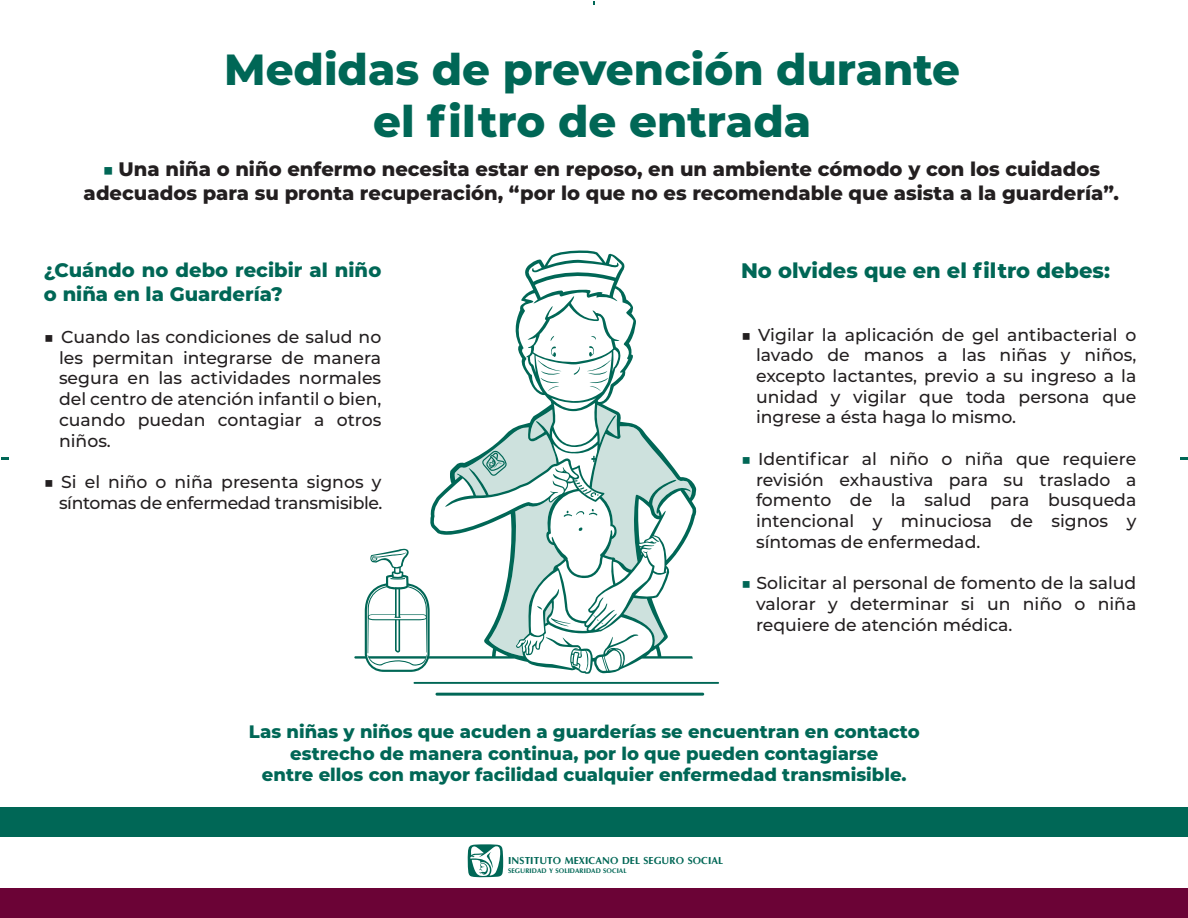
<style>
.page{position:relative;width:1188px;height:918px;background:#fff}
.page>*{position:absolute;margin:0;border:0;box-sizing:border-box;transform-origin:0 0}
.t1{font:800 43.5px/52.2px "Montserrat";color:#006756;text-align:center}
.t2{font:800 21px "Montserrat";color:#006756}
.t3{font:800 19.5px/23.4px "Montserrat";color:#231f20;text-align:center}
.t4{font:800 19.5px/23.4px "Montserrat";color:#006756}
.t5{font:800 18px/21.6px "Montserrat";color:#006756;text-align:center}
.t6{font:500 17.25px/20.7px "Montserrat";color:#231f20;text-align:justify}
.t7{font:500 17.25px/20.7px "Montserrat";letter-spacing:-.025em;color:#231f20;text-align:right}
.t8{font:700 10.35px "Optane";color:#006756}
.t9{font:700 6.82px "Optane";color:#006756}
.s1{font-weight:500;color:#006756}
.s2{color:#006756}
</style>
<div class="page">
<svg style="left:2px;top:457px;width:7px;height:3px"></svg>
<svg style="left:1180px;top:457px;width:7px;height:3px"></svg>
<hr style="left:413px;top:681px;width:306px;height:2px;background:#006756">
<hr style="left:435px;top:692px;width:269px;height:3px;background:#006756">
<svg style="left:429px;top:250px;width:268px;height:423px"></svg>
<svg style="left:354px;top:548px;width:75px;height:123px"></svg>
<div style="left:0;top:887px;width:1187px;height:30px;background:#6b0336"></div>
<div style="left:0;top:806px;width:1187px;height:30px;background:#006756"></div>
<svg style="left:467px;top:844px;width:36px;height:33px"></svg>
<h1 class="t1" style="left:224px;top:41px;width:737px">Medidas de prevención durante el filtro de entrada</h1>
<p class="t3" style="left:84px;top:156px;width:1036px"><span class="s1">■</span> Una niña o niño enfermo necesita estar en reposo, en un ambiente cómodo y con los cuidados adecuados para su pronta recuperación, “por lo que no es recomendable que asista a la guardería”.</p>
<p class="t4" style="left:44px;top:257px;width:339px">¿Cuándo no debo recibir al niño o niña en la Guardería?</p>
<p class="t6" style="left:59px;top:326px;width:324px;text-indent:-15px">■ Cuando las condiciones de salud no les permitan integrarse de manera segura en las actividades normales del centro de atención infantil o bien, cuando puedan contagiar a otros niños.</p>
<p class="t7" style="left:44px;top:470px;width:340px">■ Si el niño o niña presenta signos y síntomas de enfermedad transmisible.</p>
<p class="t2" style="left:741px;top:255px;width:370px">No olvides que en el filtro debes:</p>
<p class="t6" style="left:756px;top:323px;width:382px;text-indent:-15px">■ Vigilar la aplicación de gel antibacterial o lavado de manos a las niñas y niños, excepto lactantes, previo a su ingreso a la unidad y vigilar que toda persona que ingrese a ésta haga lo mismo.</p>
<p class="t6" style="left:756px;top:447px;width:382px;text-indent:-15px"><span class="s2">■</span> Identificar al niño o niña que requiere revisión exhaustiva para su traslado a fomento de la salud para busqueda intencional y minuciosa de signos y síntomas de enfermedad.</p>
<p class="t6" style="left:756px;top:571px;width:382px;text-indent:-15px"><span class="s2">■</span> Solicitar al personal de fomento de la salud valorar y determinar si un niño o niña requiere de atención médica.</p>
<p class="t5" style="left:249px;top:719px;width:672px">Las niñas y niños que acuden a guarderías se encuentran en contacto estrecho de manera continua, por lo que pueden contagiarse<br>entre ellos con mayor facilidad cualquier enfermedad transmisible.</p>
<p class="t8" style="left:508px;top:853px;width:216px">INSTITUTO MEXICANO DEL SEGURO SOCIAL</p>
<p class="t9" style="left:508px;top:866px;width:120px">SEGURIDAD Y SOLIDARIDAD SOCIAL</p>
</div>
